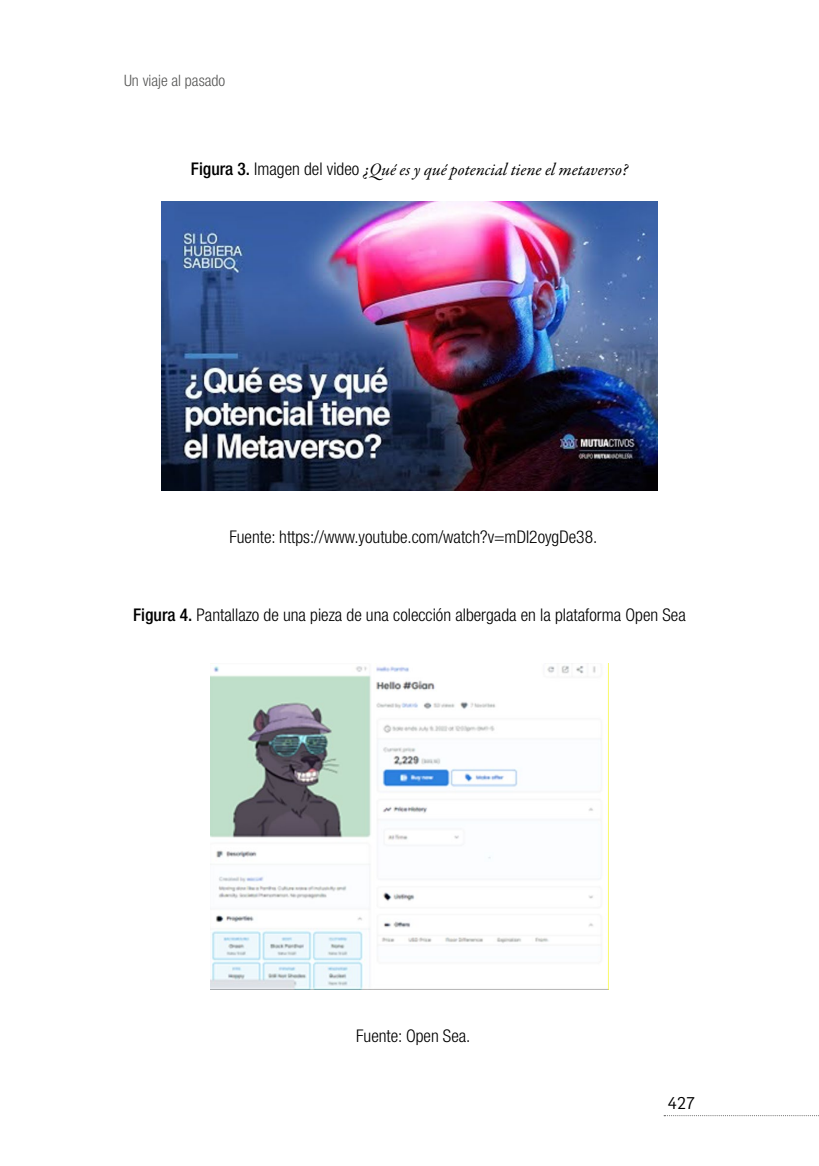
<style>
.page{position:relative;width:819px;height:1166px;background:#fff}
.page>*{position:absolute;margin:0;border:0;box-sizing:border-box;transform-origin:0 0}
.t1{font:300 condensed 17.5px "Helvetica Neue LT Std";color:#000}
.t2{font:italic 17.5px "Garamond Premr Pro";color:#000}
.t3{font:16.62px "Flama";color:#000}
.t4{font:300 condensed 15.75px "Helvetica Neue LT Std";color:#575756}
.s1{font-family:"Helvetica Neue LT Std";font-weight:500;font-style:normal;font-stretch:condensed}
.s2{font-family:"Helvetica Neue LT Std";font-weight:300;font-style:normal;font-stretch:condensed}
.s3{font-weight:500}
</style>
<div class="page">
<svg style="left:664px;top:1115px;width:155px;height:1px"></svg>
<img style="left:161px;top:201px;width:496px;height:289px">
<img style="left:211px;top:664px;width:397px;height:325px">
<p class="t4" style="left:124px;top:71px;width:103px">Un viaje al pasado</p>
<p class="t2" style="left:191px;top:159px;width:438px"><span class="s1">Figura 3.</span> <span class="s2">Imagen del video</span> ¿Qué es y qué potencial tiene el metaverso?</p>
<p class="t1" style="left:229px;top:526px;width:369px">Fuente: https://www.youtube.com/watch?v=mDI2oygDe38.</p>
<p class="t1" style="left:133px;top:605px;width:554px"><span class="s3">Figura 4.</span> Pantallazo de una pieza de una colección albergada en la plataforma Open Sea</p>
<p class="t1" style="left:356px;top:1025px;width:116px">Fuente: Open Sea.</p>
<p class="t3" style="left:667px;top:1092px;width:29px">427</p>
</div>
